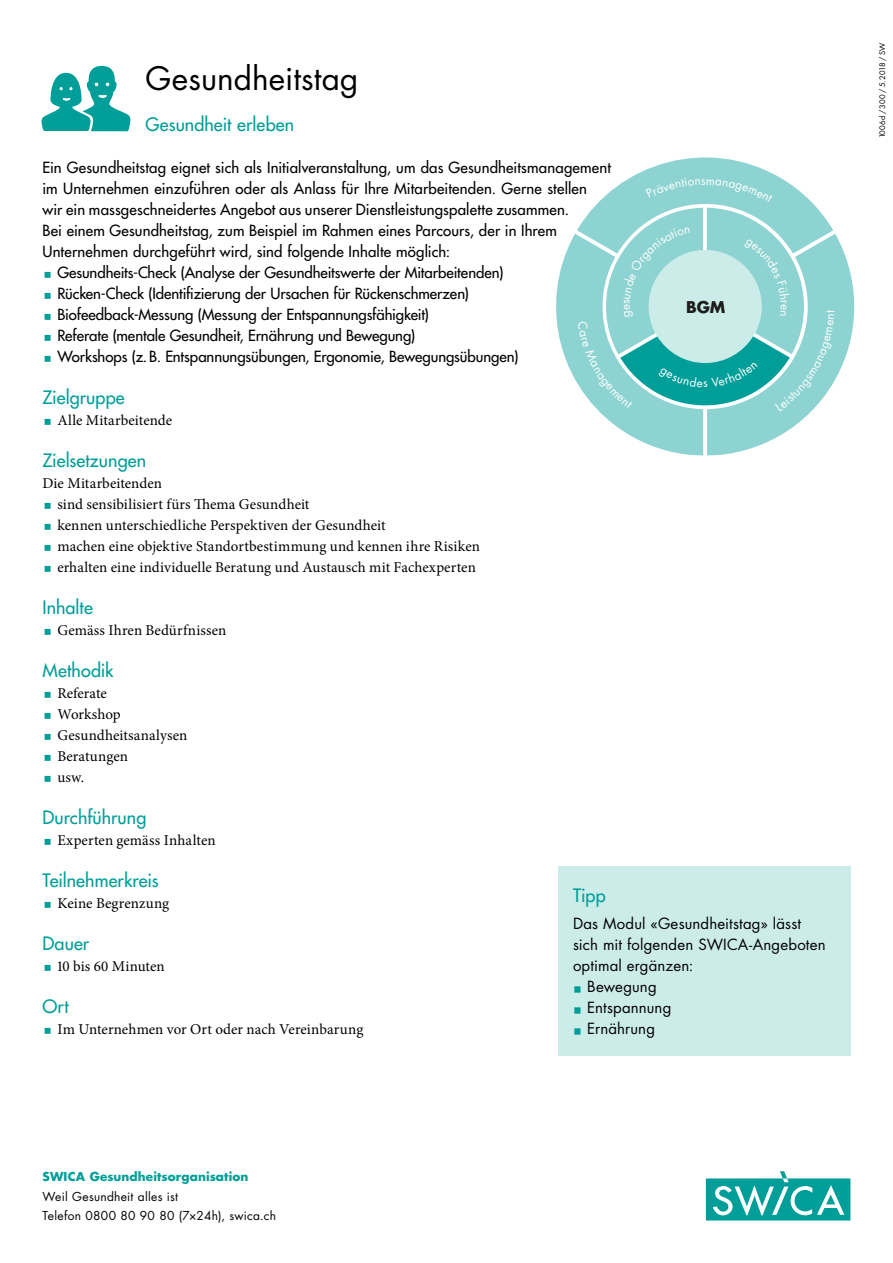
<style>
.page{position:relative;width:893px;height:1263px;background:#fff}
.page>*{position:absolute;margin:0;border:0;box-sizing:border-box;transform-origin:0 0}
.t1{font:31.5px "Futura Std";letter-spacing:.005em;color:#000}
.t2{font:500 18px "Futura Std";letter-spacing:.005em;color:#009e98}
.t3{font:700 15.75px "Futura Std";color:#1d1d1b}
.t4{font:500 15px "Futura Std";letter-spacing:.005em;color:#000}
.t5{font:15px/21px "Minion Pro";color:#000}
.t6{font:15px/21px "Futura Std";letter-spacing:.01em;color:#000}
.t7{font:12px/19.8px "Futura Std";letter-spacing:.02em;color:#000}
.t8{font:700 12px "Futura Std";letter-spacing:.01em;color:#009e98}
.t9{font:7.5px "Futura Std";letter-spacing:.03em;color:#000}
.s1{font-family:"Minion Pro";font-size:21.75px;color:#009e98}
</style>
<div class="page">
<svg style="left:706px;top:1171px;width:144px;height:49px"></svg>
<svg style="left:41px;top:66px;width:89px;height:65px"></svg>
<div style="left:558px;top:866px;width:292px;height:189px;background:#ccecea"></div>
<svg style="left:556px;top:157px;width:299px;height:299px"></svg>
<h1 class="t1" style="left:146px;top:58px;width:214px">Gesundheitstag</h1>
<p class="t2" style="left:146px;top:113px;width:150px">Gesundheit erleben</p>
<p class="t4" style="left:43px;top:158px;width:570px">Ein Gesundheitstag eignet sich als Initialveranstaltung, um das Gesundheitsmanagement</p>
<p class="t4" style="left:43px;top:179px;width:546px">im Unternehmen einzuführen oder als Anlass für Ihre Mitarbeitenden. Gerne stellen</p>
<p class="t4" style="left:43px;top:200px;width:528px">wir ein massgeschneidertes Angebot aus unserer Dienstleistungspalette zusammen.</p>
<p class="t4" style="left:43px;top:221px;width:516px">Bei einem Gesundheitstag, zum Beispiel im Rahmen eines Parcours, der in Ihrem</p>
<p class="t4" style="left:43px;top:242px;width:409px">Unternehmen durchgeführt wird, sind folgende Inhalte möglich:</p>
<p class="t4" style="left:57px;top:263px;width:448px">Gesundheits-Check (Analyse der Gesundheitswerte der Mitarbeitenden)</p>
<p class="t4" style="left:57px;top:284px;width:413px">Rücken-Check (Identifizierung der Ursachen für Rückenschmerzen)</p>
<p class="t4" style="left:57px;top:305px;width:373px">Biofeedback-Messung (Messung der Entspannungsfähigkeit)</p>
<p class="t4" style="left:57px;top:326px;width:359px">Referate (mentale Gesundheit, Ernährung und Bewegung)</p>
<p class="t4" style="left:57px;top:347px;width:463px">Workshops (z.B. Entspannungsübungen, Ergonomie, Bewegungsübungen)</p>
<p class="t2" style="left:43px;top:386px;width:84px">Zielgruppe</p>
<p class="t5" style="left:57px;top:410px;width:116px">Alle Mitarbeitende</p>
<p class="t2" style="left:43px;top:449px;width:105px">Zielsetzungen</p>
<p class="t5" style="left:57px;top:473px;width:424px;text-indent:-15px">Die Mitarbeitenden<br>sind sensibilisiert fürs Thema Gesundheit<br>kennen unterschiedliche Perspektiven der Gesundheit<br>machen eine objektive Standortbestimmung und kennen ihre Risiken erhalten eine individuelle Beratung und Austausch mit Fachexperten</p>
<p class="t2" style="left:43px;top:596px;width:52px">Inhalte</p>
<p class="t5" style="left:57px;top:620px;width:171px">Gemäss Ihren Bedürfnissen</p>
<p class="t2" style="left:43px;top:659px;width:72px">Methodik</p>
<p class="t5" style="left:57px;top:683px;width:131px">Referate<br>Workshop<br>Gesundheitsanalysen<br>Beratungen<br>usw.</p>
<p class="t2" style="left:43px;top:806px;width:105px">Durchführung</p>
<p class="t5" style="left:57px;top:830px;width:160px">Experten gemäss Inhalten</p>
<p class="t2" style="left:43px;top:869px;width:118px">Teilnehmerkreis</p>
<p class="t5" style="left:57px;top:893px;width:113px">Keine Begrenzung</p>
<p class="t2" style="left:43px;top:932px;width:48px">Dauer</p>
<p class="t5" style="left:57px;top:956px;width:110px">10 bis 60 Minuten</p>
<p class="t2" style="left:43px;top:995px;width:28px">Ort</p>
<p class="t5" style="left:57px;top:1019px;width:308px">Im Unternehmen vor Ort oder nach Vereinbarung</p>
<p class="t3" style="left:686px;top:297px;width:41px">BGM</p>
<p class="t2" style="left:573px;top:884px;width:34px">Tipp</p>
<p class="t6" style="left:573px;top:913px;width:254px">Das Modul «Gesundheitstag» lässt sich mit folgenden SWICA-Angeboten optimal ergänzen:</p>
<p class="t6" style="left:573px;top:976px;width:85px"><span class="s1">■</span> Bewegung</p>
<p class="t6" style="left:573px;top:997px;width:100px"><span class="s1">■</span> Entspannung</p>
<p class="t6" style="left:573px;top:1018px;width:84px"><span class="s1">■</span> Ernährung</p>
<p class="t8" style="left:43px;top:1168px;width:207px">SWICA Gesundheitsorganisation</p>
<p class="t7" style="left:43px;top:1186px;width:235px">Weil Gesundheit alles ist<br>Telefon 0800 80 90 80 (7×24h), swica.ch</p>
<p class="t9" style="left:878px;top:138px;width:97px;rotate:-90deg">1006d / 300 / 5.2018 / SW</p>
</div>
